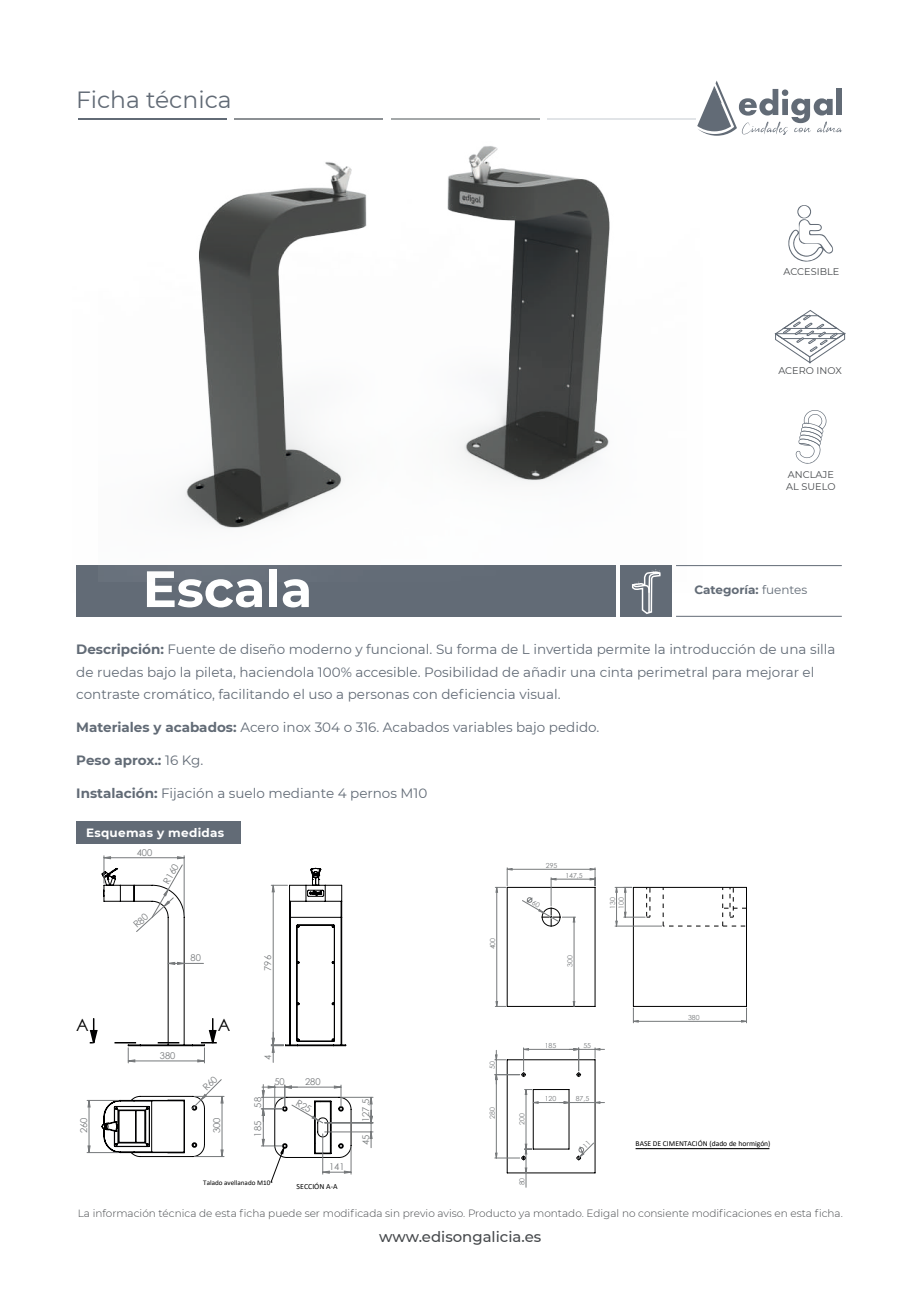
<style>
.page{position:relative;width:919px;height:1289px;background:#fff}
.page>*{position:absolute;margin:0;border:0;box-sizing:border-box;transform-origin:0 0}
.t1{font:700 51px "Montserrat";color:#fff}
.t2{font:23.4px "Montserrat";color:#626b76}
.t3{font:16.95px "Century Gothic";color:#000001}
.t4{font:500 14.85px "Montserrat";color:#46494c}
.t5{font:13.5px/22.5px "Montserrat";color:#626b76}
.t6{font:700 13.5px "Montserrat";color:#626b76}
.t7{font:700 12px "Montserrat";color:#626b76}
.t8{font:700 12px "Montserrat";letter-spacing:.025em;color:#fff}
.t9{font:300 10.5px "Montserrat";color:#46494c}
.t10{font:9.75px/11.7px "Montserrat";color:#46494c}
.t11{font:9.3px "Century Gothic";color:#76797b}
.t12{font:7.8px "Calibri";color:#000001}
.t13{font:7.5px "Calibri";color:#000001}
.t14{font:7.05px "Calibri";color:#000001}
.t15{font:6.9px/8.7px "Century Gothic";color:#76797b}
.s1{font-weight:400}
.s2{font-weight:700}
</style>
<div class="page">
<svg style="left:788px;top:205px;width:45px;height:57px"></svg>
<svg style="left:774px;top:310px;width:71px;height:53px"></svg>
<svg style="left:795px;top:410px;width:32px;height:54px"></svg>
<hr style="left:78px;top:118px;width:149px;height:2px;background:#626b76">
<hr style="left:547px;top:118px;width:148px;height:2px;background:#e1e4e7">
<svg style="left:697px;top:81px;width:145px;height:55px"></svg>
<div style="left:76px;top:821px;width:165px;height:22px;background:#626b76"></div>
<div style="left:76px;top:565px;width:540px;height:52px;background:#626b76"></div>
<div style="left:620px;top:565px;width:51px;height:52px;background:#626b76"></div>
<hr style="left:676px;top:565px;width:165px;height:1px;background:#626b76">
<hr style="left:676px;top:616px;width:165px;height:1px;background:#626b76">
<svg style="left:632px;top:581px;width:21px;height:33px"></svg>
<img style="left:182px;top:118px;width:504px;height:463px">
<hr style="left:635px;top:1148px;width:134px;height:1px;background:#000001">
<svg style="left:87px;top:855px;width:286px;height:327px"></svg>
<svg style="left:494px;top:867px;width:253px;height:320px"></svg>
<h2 class="t2" style="left:76px;top:83px;width:157px">Ficha técnica</h2>
<h1 class="t1" style="left:143px;top:552px;width:171px">Escala</h1>
<p class="t10" style="left:783px;top:265px;width:57px">ACCESIBLE</p>
<p class="t10" style="left:778px;top:365px;width:65px">ACERO INOX</p>
<p class="t10" style="left:786px;top:468px;width:51px">ANCLAJE<br>AL SUELO</p>
<p class="t7" style="left:694px;top:581px;width:114px">Categoría: <span class="s1">fuentes</span></p>
<p class="t5" style="left:76px;top:637px;width:760px"><span class="s2">Descripción:</span> Fuente de diseño moderno y funcional. Su forma de L invertida permite la introducción de una silla de ruedas bajo la pileta, haciendola 100% accesible. Posibilidad de añadir una cinta perimetral para mejorar el contraste cromático, facilitando el uso a personas con deficiencia visual.</p>
<p class="t5" style="left:76px;top:715px;width:524px"><span class="s2">Materiales y acabados:</span> Acero inox 304 o 316. Acabados variables bajo pedido.</p>
<p class="t6" style="left:76px;top:750px;width:128px">Peso aprox.: <span class="s1">16 Kg.</span></p>
<p class="t5" style="left:76px;top:781px;width:352px"><span class="s2">Instalación:</span> Fijación a suelo mediante 4 pernos M10</p>
<p class="t8" style="left:86px;top:823px;width:140px">Esquemas y medidas</p>
<p class="t11" style="left:137px;top:845px;width:17px">400</p>
<p class="t11" style="left:160px;top:879px;width:23px;rotate:-60deg">R160</p>
<p class="t11" style="left:190px;top:951px;width:12px">80</p>
<p class="t11" style="left:261px;top:970px;width:17px;rotate:-90deg">796</p>
<p class="t3" style="left:76px;top:1013px;width:14px">A</p>
<p class="t3" style="left:218px;top:1013px;width:14px">A</p>
<p class="t11" style="left:160px;top:1048px;width:17px">380</p>
<p class="t11" style="left:77px;top:1132px;width:17px;rotate:-90deg">260</p>
<p class="t11" style="left:210px;top:1132px;width:17px;rotate:-90deg">300</p>
<p class="t11" style="left:261px;top:1059px;width:7px;rotate:-90deg">4</p>
<p class="t11" style="left:251px;top:1107px;width:12px;rotate:-90deg">58</p>
<p class="t11" style="left:251px;top:1136px;width:17px;rotate:-90deg">185</p>
<p class="t11" style="left:274px;top:1075px;width:12px">50</p>
<p class="t14" style="left:203px;top:1177px;width:69px">Talado avellanado M10</p>
<p class="t11" style="left:305px;top:1075px;width:17px">280</p>
<p class="t11" style="left:329px;top:1160px;width:17px">141</p>
<p class="t12" style="left:296px;top:1180px;width:42px">SECCIÓN A-A</p>
<p class="t11" style="left:359px;top:1121px;width:25px;rotate:-90deg">127,5</p>
<p class="t11" style="left:359px;top:1144px;width:12px;rotate:-90deg">45</p>
<p class="t15" style="left:488px;top:949px;width:13px;rotate:-90deg">400</p>
<p class="t15" style="left:488px;top:1068px;width:9px;rotate:-90deg">50</p>
<p class="t15" style="left:488px;top:1119px;width:13px;rotate:-90deg">280</p>
<p class="t15" style="left:517px;top:1124px;width:13px;rotate:-90deg">200</p>
<p class="t15" style="left:517px;top:1185px;width:9px;rotate:-90deg">80</p>
<p class="t15" style="left:546px;top:860px;width:13px">295</p>
<p class="t15" style="left:565px;top:870px;width:19px">147,5</p>
<p class="t15" style="left:565px;top:966px;width:13px;rotate:-90deg">300</p>
<p class="t15" style="left:608px;top:909px;width:13px;rotate:-90deg">130<br>100</p>
<p class="t15" style="left:544px;top:1040px;width:13px">185</p>
<p class="t15" style="left:583px;top:1040px;width:9px">55</p>
<p class="t15" style="left:544px;top:1094px;width:13px">120</p>
<p class="t15" style="left:575px;top:1094px;width:15px">87,5</p>
<p class="t15" style="left:688px;top:1012px;width:13px">380</p>
<p class="t13" style="left:635px;top:1138px;width:136px">BASE DE CIMENTACIÓN (dado de hormigón)</p>
<p class="t9" style="left:78px;top:1206px;width:766px">La información técnica de esta ficha puede ser modificada sin previo aviso. Producto ya montado. Edigal no consiente modificaciones en esta ficha.</p>
<p class="t4" style="left:379px;top:1225px;width:163px">www.edisongalicia.es</p>
</div>
